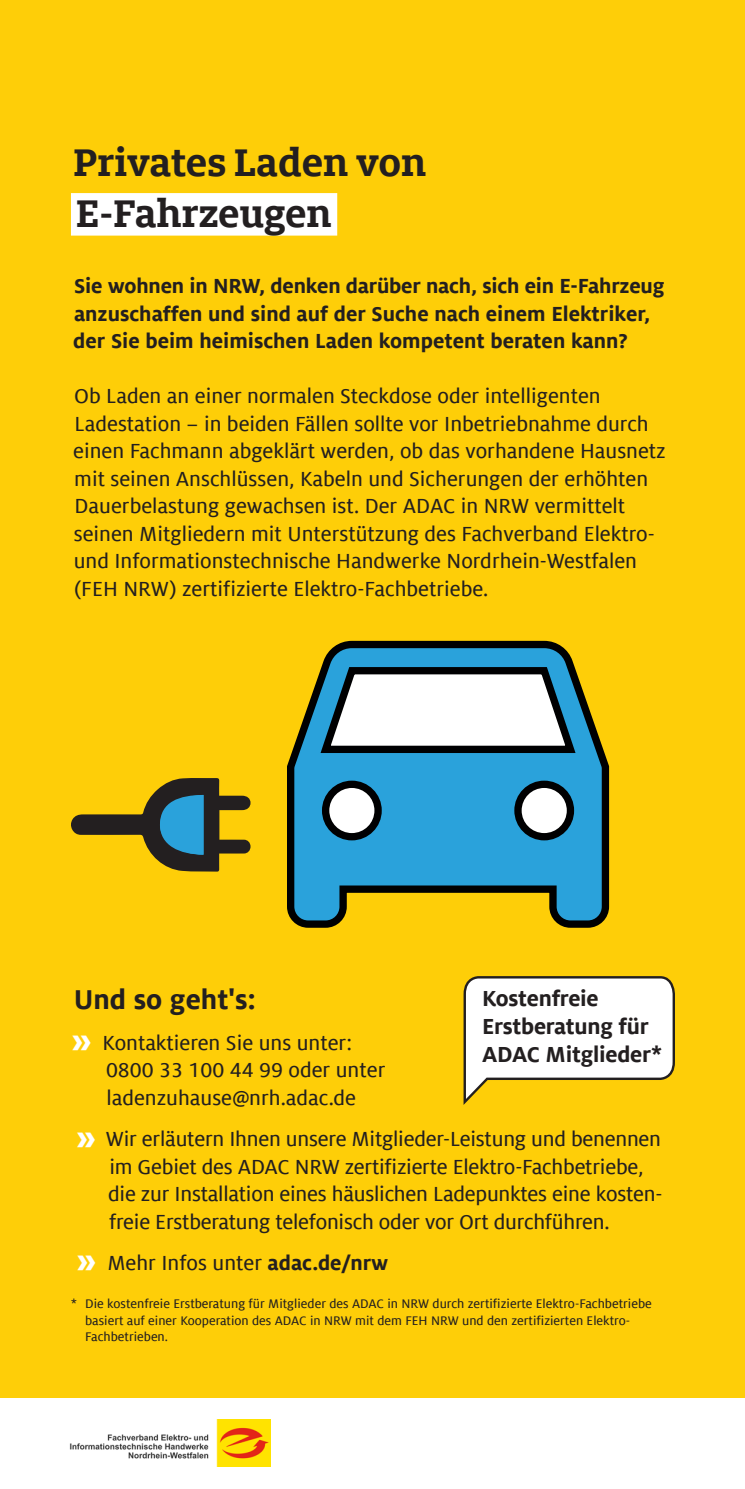
<style>
.page{position:relative;width:745px;height:1489px;background:#fff}
.page>*{position:absolute;margin:0;border:0;box-sizing:border-box;transform-origin:0 0}
.Headline_M_-_22_5_pt{font:700 42.5px/51.2px "Milo Slab Offc Pro";color:#231f20}
.Subline{font:700 30px "Milo Offc Pro";color:#231f20}
.t1{font:700 24px/28px "Milofor ADAC";letter-spacing:-.01em;color:#231f20}
.Subline-2{font:22.5px/27.5px "Milo Offc Pro Text";color:#231f20}
.Subline-3{font:700 22.5px/27.5px "Milo Offc Pro";color:#231f20}
.Subline-4{font:13.75px/16.2px "Milo Offc Pro Text";color:#231f20}
.s1{font-family:"Milo Offc Pro";font-weight:700;font-size:37.5px;color:#fff}
.s2{font-family:"Milo Offc Pro";font-weight:700}
</style>
<div class="page">
<div style="left:0;top:0;width:744px;height:1397px;background:#fece08"></div>
<div style="left:71px;top:193px;width:266px;height:42px;background:#fff"></div>
<svg style="left:463px;top:976px;width:212px;height:129px"></svg>
<svg style="left:287px;top:640px;width:323px;height:288px"></svg>
<svg style="left:325px;top:784px;width:53px;height:52px;fill:#fff"></svg>
<div style="left:322px;top:780px;width:59px;height:60px;border:7px solid #000001;border-radius:50%"></div>
<svg style="left:517px;top:784px;width:53px;height:52px;fill:#fff"></svg>
<div style="left:514px;top:780px;width:59px;height:60px;border:7px solid #000001;border-radius:50%"></div>
<svg style="left:316px;top:663px;width:264px;height:95px"></svg>
<svg style="left:71px;top:778px;width:179px;height:93px"></svg>
<img style="left:69px;top:1419px;width:201px;height:47px">
<p class="Headline_M_-_22_5_pt" style="left:73px;top:135px;width:354px">Privates Laden von<br>E-Fahrzeugen</p>
<p class="Subline-3" style="left:73px;top:272px;width:592px">Sie wohnen in NRW, denken darüber nach, sich ein E-Fahrzeug anzuschaffen und sind auf der Suche nach einem Elektriker, der Sie beim heimischen Laden kompetent beraten kann?</p>
<p class="Subline-2" style="left:73px;top:382px;width:593px">Ob Laden an einer normalen Steckdose oder intelligenten Ladestation − in beiden Fällen sollte vor Inbetriebnahme durch einen Fachmann abgeklärt werden, ob das vorhandene Hausnetz mit seinen Anschlüssen, Kabeln und Sicherungen der erhöhten Dauerbelastung gewachsen ist. Der ADAC in NRW vermittelt seinen Mitgliedern mit Unterstützung des Fachverband Elektro&shy;und Informationstechnische Handwerke Nordrhein-Westfalen (FEH NRW) zertifizierte Elektro-Fachbetriebe.</p>
<p class="Subline" style="left:74px;top:982px;width:184px">Und so geht's:</p>
<p class="Subline-2" style="left:106px;top:1029px;width:281px;text-indent:-34px"><span class="s1">››</span> Kontaktieren Sie uns unter:<br>0800 33 100 44 99 oder unter ladenzuhause@nrh.adac.de</p>
<p class="Subline-2" style="left:108px;top:1125px;width:555px;text-indent:-32px"><span class="s1">››</span> Wir erläutern Ihnen unsere Mitglieder-Leistung und benennen im Gebiet des ADAC NRW zertifizierte Elektro-Fachbetriebe, die zur Installation eines häuslichen Ladepunktes eine kosten&shy;freie Erstberatung telefonisch oder vor Ort durchführen.</p>
<p class="Subline-2" style="left:76px;top:1249px;width:313px"><span class="s1">››</span> Mehr Infos unter <span class="s2">adac.de/nrw</span></p>
<p class="t1" style="left:481px;top:984px;width:182px">Kostenfreie<br>Erstberatung für<br>ADAC Mitglieder*</p>
<p class="Subline-4" style="left:85px;top:1295px;width:568px;text-indent:-14px">* Die kostenfreie Erstberatung für Mitglieder des ADAC in NRW durch zertifizierte Elektro-Fachbetriebe basiert auf einer Kooperation des ADAC in NRW mit dem FEH NRW und den zertifizierten Elektro-<br>Fachbetrieben.</p>
</div>
